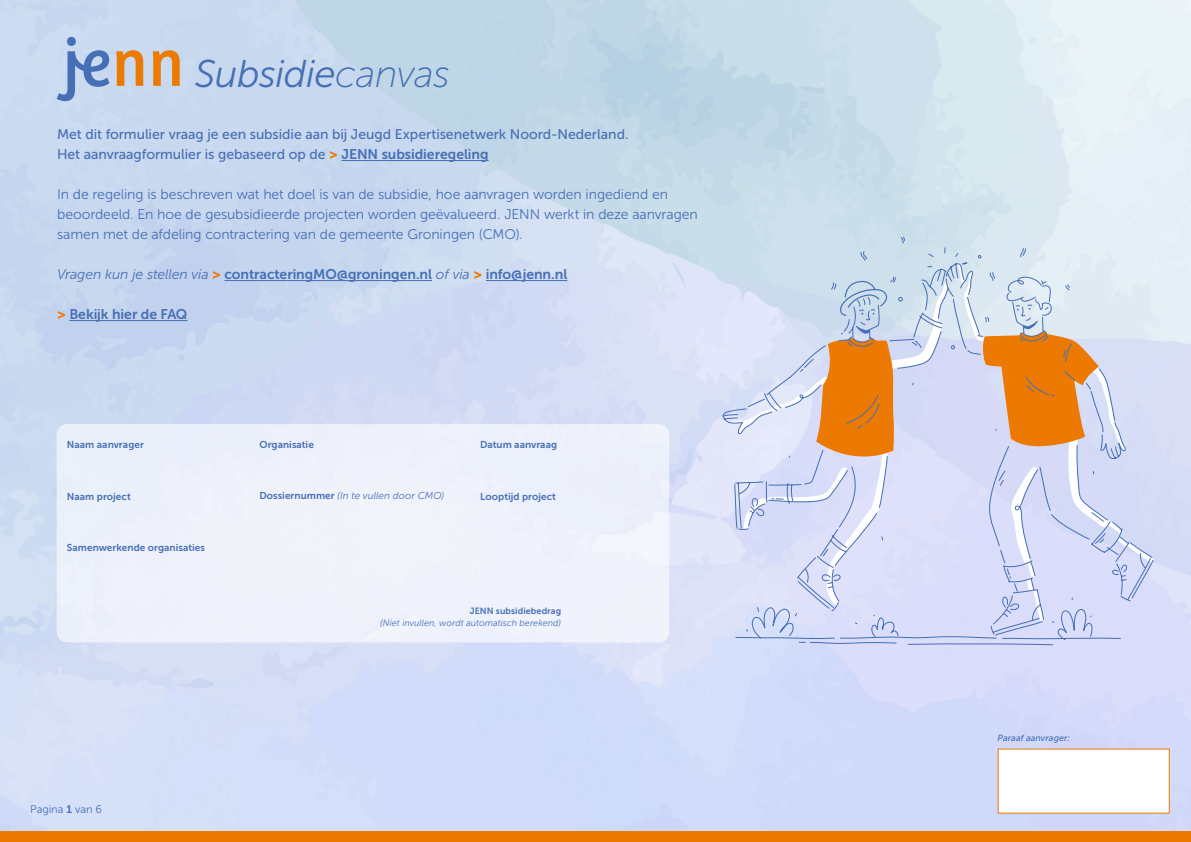
<style>
.page{position:relative;width:1191px;height:842px;background:#fff}
.page>*{position:absolute;margin:0;border:0;box-sizing:border-box;transform-origin:0 0}
.t1{font:italic 38.5px "Museo Sans 300";letter-spacing:-.015em;color:#466fb5}
.t2{font:14px/20px "Museo Sans 300";letter-spacing:-.005em;color:#466fb5}
.t3{font:14px/20px "Museo Sans 500";letter-spacing:-.005em;color:#466fb5}
.t4{font:14px "Museo Sans 700";letter-spacing:-.005em;color:#466fb5}
.t5{font:11px "Museo Sans 300";color:#466fb5}
.t6{font:10px "Museo Sans 700";letter-spacing:.005em;color:#466fb5}
.t7{font:italic 10px "Museo Sans 300";letter-spacing:.005em;color:#466fb5}
.t8{font:italic 9px "Museo Sans 300";letter-spacing:.005em;color:#466fb5}
.t9{font:9px "Museo Sans 700";letter-spacing:.01em;color:#466fb5}
.t10{font:italic 9px "Museo Sans 500";letter-spacing:.005em;color:#466fb5}
.s1{font-family:"Museo Sans 100"}
.s2{font-family:"Museo Sans 900";color:#ec7a02}
.s3{font-family:"Museo Sans 700"}
.s4{font-family:"Museo Sans 300";font-style:italic}
.s5{font-family:"Museo Sans 700";font-style:normal}
</style>
<div class="page">
<img style="left:0;top:0;width:1191px;height:832px">
<div style="left:0;top:832px;width:1191px;height:10px;background:#ec7a02"></div>
<div style="left:57px;top:424px;width:612px;height:218px;background:#eff2fb;border-radius:10px"></div>
<hr style="left:341px;top:160px;width:147px;height:1px;background:#466fb5">
<hr style="left:224px;top:280px;width:208px;height:1px;background:#466fb5">
<hr style="left:486px;top:280px;width:81px;height:1px;background:#466fb5">
<hr style="left:69px;top:320px;width:118px;height:1px;background:#466fb5">
<svg style="left:116px;top:50px;width:27px;height:36px"></svg>
<svg style="left:153px;top:50px;width:27px;height:36px"></svg>
<div style="left:67px;top:37px;width:9px;height:9px;background:#466fb5;border-radius:50%"></div>
<svg style="left:57px;top:50px;width:52px;height:51px;background:#96b0d9"></svg>
<div style="left:997px;top:748px;width:172px;height:66px;background:#fff"></div>
<svg style="left:720px;top:267px;width:13px;height:172px;background:#d9e1f5"></svg>
<svg style="left:733px;top:236px;width:393px;height:376px;background:#d1e2ed"></svg>
<svg style="left:839px;top:254px;width:282px;height:385px;background:#cedeec"></svg>
<svg style="left:735px;top:637px;width:10px;height:2px"></svg>
<svg style="left:745px;top:382px;width:350px;height:264px;background:#ced6f5"></svg>
<svg style="left:730px;top:278px;width:218px;height:328px;background:#d8d2da"></svg>
<svg style="left:956px;top:261px;width:198px;height:375px;background:#d7d0d7"></svg>
<h1 class="t1" style="left:195px;top:51px;width:256px">Subsidie<span class="s1">canvas</span></h1>
<p class="t3" style="left:57px;top:124px;width:573px">Met dit formulier vraag je een subsidie aan bij Jeugd Expertisenetwerk Noord-Nederland.<br>Het aanvraagformulier is gebaseerd op de <span class="s2">&gt;</span> <span class="s3">JENN subsidieregeling</span></p>
<p class="t2" style="left:57px;top:184px;width:642px">In de regeling is beschreven wat het doel is van de subsidie, hoe aanvragen worden ingediend en beoordeeld. En hoe de gesubsidieerde projecten worden geëvalueerd. JENN werkt in deze aanvragen samen met de afdeling contractering van de gemeente Groningen (CMO).</p>
<p class="t4" style="left:57px;top:267px;width:512px"><span class="s4">Vragen kun je stellen via</span> <span class="s2">&gt;</span> contracteringMO@groningen.nl <span class="s4">of via</span> <span class="s2">&gt;</span> info@jenn.nl</p>
<p class="t4" style="left:57px;top:307px;width:132px"><span class="s2">&gt;</span> Bekijk hier de FAQ</p>
<p class="t6" style="left:67px;top:439px;width:79px">Naam aanvrager</p>
<p class="t6" style="left:67px;top:490px;width:65px">Naam project</p>
<p class="t6" style="left:67px;top:542px;width:140px">Samenwerkende organisaties</p>
<p class="t6" style="left:259px;top:439px;width:56px">Organisatie</p>
<p class="t7" style="left:259px;top:490px;width:187px"><span class="s5">Dossiernummer</span> (In te vullen door CMO)</p>
<p class="t6" style="left:480px;top:439px;width:78px">Datum aanvraag</p>
<p class="t6" style="left:480px;top:490px;width:77px">Looptijd project</p>
<p class="t9" style="left:470px;top:605px;width:93px">JENN subsidiebedrag</p>
<p class="t8" style="left:380px;top:617px;width:182px">(Niet invullen, wordt automatisch berekend)</p>
<p class="t5" style="left:30px;top:803px;width:73px">Pagina <span class="s3">1</span> van 6</p>
<p class="t10" style="left:997px;top:733px;width:74px">Paraaf aanvrager:</p>
</div>
